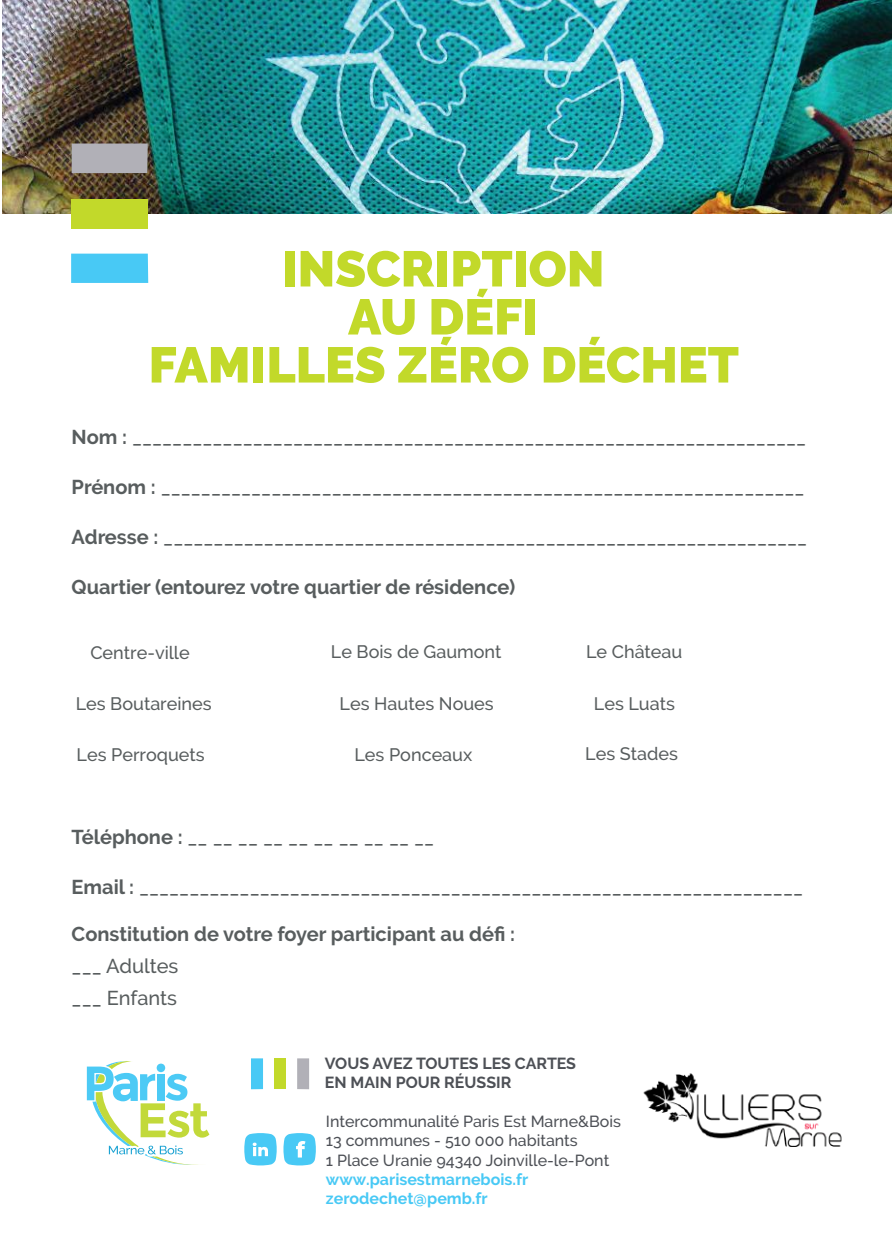
<style>
.page{position:relative;width:896px;height:1248px;background:#fff}
.page>*{position:absolute;margin:0;border:0;box-sizing:border-box;transform-origin:0 0}
.t1{font:900 50px/48px "Raleway";color:#c2d92a;text-align:center}
.t2{font:500 20px/32px "Raleway";color:#585d5e}
.t3{font:700 20px "Raleway";color:#585d5e}
.t4{font:500 18px "Raleway";color:#585d5e}
.t5{font:500 16px/19.2px "Raleway";color:#4d5056}
.t6{font:700 16px/19.2px "Raleway";color:#48c9f5}
.t7{font:700 16px/19.2px "Raleway";color:#4d5056}
.s1{font-weight:700}
</style>
<div class="page">
<img style="left:2px;top:0;width:890px;height:213px">
<div style="left:71px;top:199px;width:77px;height:30px;background:#c2d92a"></div>
<div style="left:72px;top:143px;width:76px;height:30px;background:#b1b0b7"></div>
<div style="left:71px;top:253px;width:77px;height:30px;background:#48c9f5"></div>
<svg style="left:87px;top:1061px;width:123px;height:104px"></svg>
<div style="left:274px;top:1058px;width:12px;height:30px;background:#c2d92a"></div>
<div style="left:297px;top:1058px;width:12px;height:31px;background:#b1b0b7"></div>
<div style="left:251px;top:1058px;width:12px;height:31px;background:#48c9f5"></div>
<svg style="left:244px;top:1133px;width:33px;height:32px"></svg>
<svg style="left:283px;top:1133px;width:33px;height:32px"></svg>
<img style="left:643px;top:1073px;width:199px;height:73px">
<h1 class="t1" style="left:149px;top:245px;width:592px">INSCRIPTION<br>AU DÉFI<br>FAMILLES ZÉRO DÉCHET</h1>
<p class="t2" style="left:72px;top:421px;width:736px"><span class="s1">Nom :</span> ___________________________________________________________________</p>
<p class="t2" style="left:72px;top:471px;width:734px"><span class="s1">Prénom :</span> ________________________________________________________________</p>
<p class="t2" style="left:72px;top:521px;width:737px"><span class="s1">Adresse :</span> ________________________________________________________________</p>
<p class="t3" style="left:72px;top:575px;width:445px">Quartier (entourez votre quartier de résidence)</p>
<p class="t4" style="left:90px;top:642px;width:101px">Centre-ville</p>
<p class="t4" style="left:76px;top:692px;width:138px">Les Boutareines</p>
<p class="t4" style="left:77px;top:744px;width:130px">Les Perroquets</p>
<p class="t4" style="left:331px;top:641px;width:172px">Le Bois de Gaumont</p>
<p class="t4" style="left:340px;top:693px;width:156px">Les Hautes Noues</p>
<p class="t4" style="left:354px;top:744px;width:119px">Les Ponceaux</p>
<p class="t4" style="left:585px;top:743px;width:94px">Les Stades</p>
<p class="t4" style="left:586px;top:641px;width:98px">Le Château</p>
<p class="t4" style="left:594px;top:693px;width:83px">Les Luats</p>
<p class="t2" style="left:72px;top:821px;width:364px"><span class="s1">Téléphone :</span> __ __ __ __ __ __ __ __ __ __</p>
<p class="t2" style="left:72px;top:871px;width:733px"><span class="s1">Email :</span> __________________________________________________________________</p>
<p class="t3" style="left:72px;top:922px;width:445px">Constitution de votre foyer participant au défi :</p>
<p class="t2" style="left:72px;top:949px;width:108px">___ Adultes ___ Enfants</p>
<p class="t7" style="left:325px;top:1053px;width:253px">VOUS AVEZ TOUTES LES CARTES<br>EN MAIN POUR RÉUSSIR</p>
<p class="t5" style="left:326px;top:1111px;width:296px">Intercommunalité Paris Est Marne&amp;Bois<br>13 communes - 510 000 habitants<br>1 Place Uranie 94340 Joinville-le-Pont</p>
<p class="t6" style="left:326px;top:1169px;width:204px">www.parisestmarnebois.fr zerodechet@pemb.fr</p>
</div>
